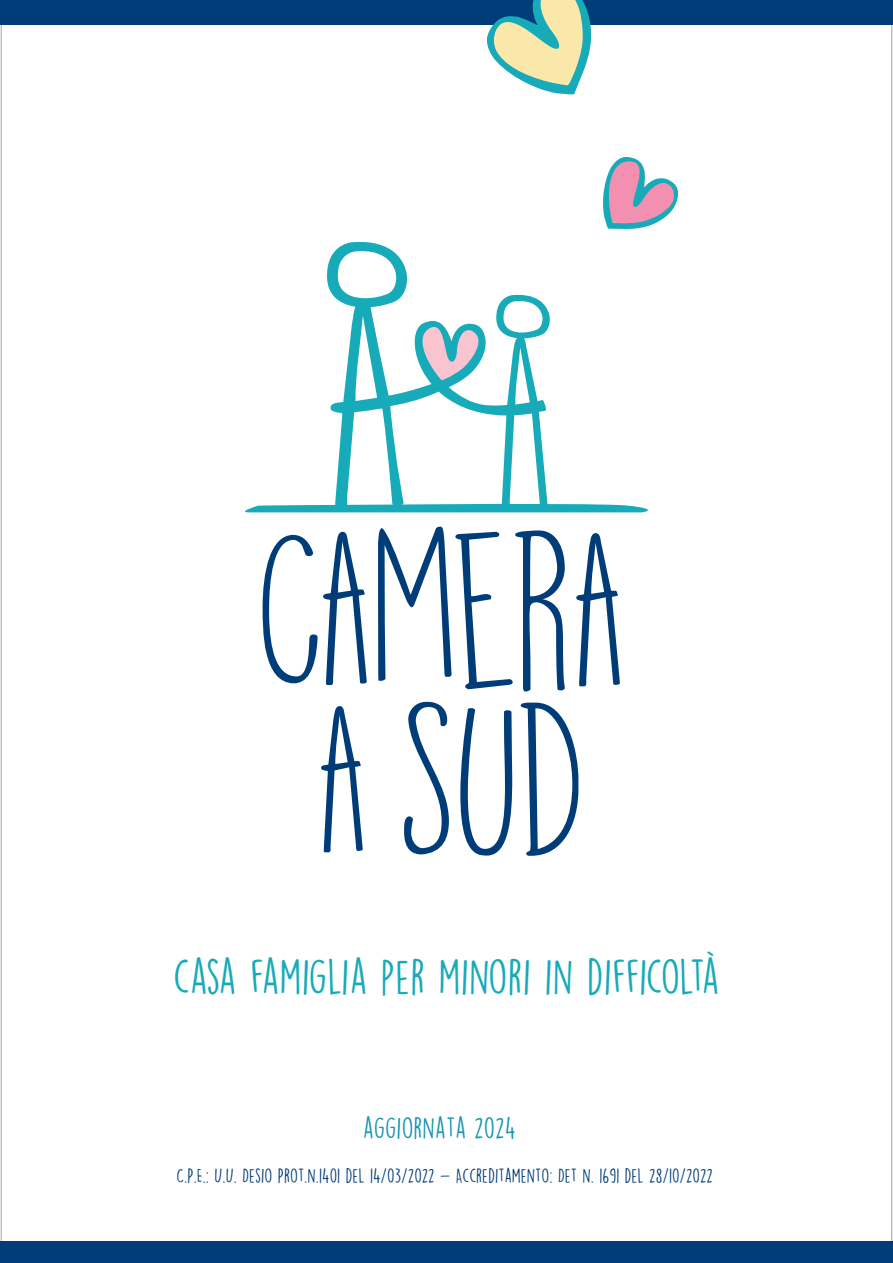
<style>
.page{position:relative;width:893px;height:1263px;background:#fff}
.page>*{position:absolute;margin:0;border:0;box-sizing:border-box;transform-origin:0 0}
.t1{font:44.55px "DK Lemon Yellow Sun";color:#17aab9}
.t2{font:27px "DK Lemon Yellow Sun";color:#1a96ad}
.t3{font:18px "DK Lemon Yellow Sun";color:#003d78}
</style>
<div class="page">
<div style="left:0;top:0;width:893px;height:25px;background:#003d78"></div>
<svg style="left:263px;top:532px;width:104px;height:153px"></svg>
<svg style="left:576px;top:533px;width:44px;height:153px"></svg>
<svg style="left:321px;top:706px;width:42px;height:146px"></svg>
<svg style="left:378px;top:527px;width:187px;height:164px"></svg>
<svg style="left:404px;top:702px;width:45px;height:152px"></svg>
<svg style="left:460px;top:708px;width:52px;height:147px"></svg>
<svg style="left:521px;top:703px;width:57px;height:153px"></svg>
<svg style="left:327px;top:242px;width:223px;height:260px"></svg>
<svg style="left:245px;top:502px;width:403px;height:10px"></svg>
<svg style="left:603px;top:157px;width:75px;height:72px"></svg>
<svg style="left:487px;top:0;width:105px;height:95px"></svg>
<div style="left:0;top:1241px;width:893px;height:22px;background:#003d78"></div>
<p class="t1" style="left:173px;top:950px;width:548px">CASA FAMIGLIA PER MINORI IN DIFFICOLTÀ</p>
<h2 class="t2" style="left:363px;top:1111px;width:155px">AGGIORNATA 2024</h2>
<p class="t3" style="left:177px;top:1164px;width:538px">C.P.E.: U.U. DESIO PROT.N.1401 DEL 14/03/2022 - ACCREDITAMENTO: DET N. 1691 DEL 28/10/2022</p>
</div>
